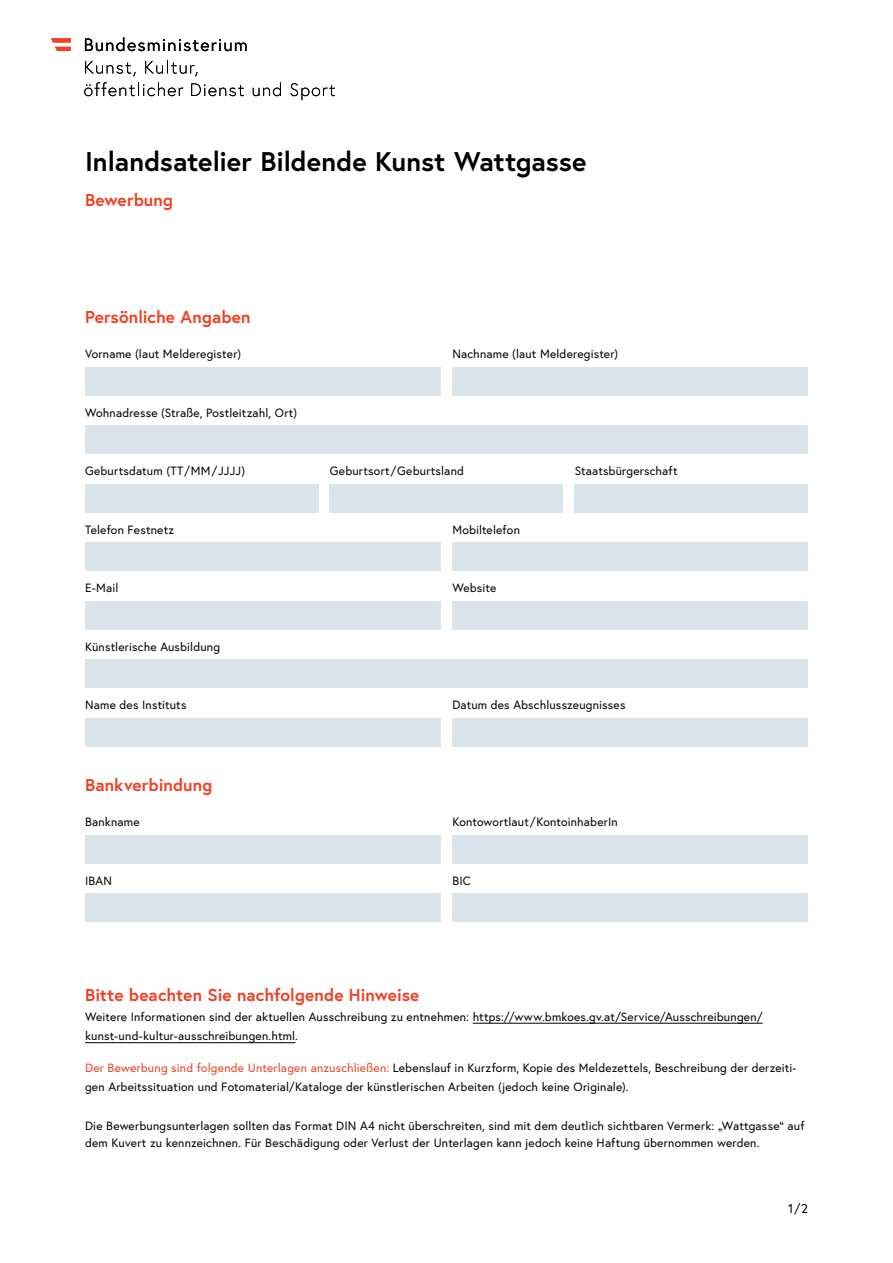
<style>
.page{position:relative;width:893px;height:1263px;background:#fff}
.page>*{position:absolute;margin:0;border:0;box-sizing:border-box;transform-origin:0 0}
.h1_ohne_Nummerierung{font:700 27px "Europa Austria";color:#000}
.h2_ohne_Nummerierung{font:700 17.25px "Europa Austria";letter-spacing:.005em;color:#ef4123}
.p_statt_h2_oN{font:700 17.25px "Europa Austria";letter-spacing:.01em;color:#ef4123}
.t1{font:12.75px "Europa Austria";color:#000}
.p_small{font:12px/19.5px "Europa Austria";letter-spacing:.015em;color:#000}
.s1{color:#ef4123}
</style>
<div class="page">
<svg style="left:84px;top:82px;width:251px;height:18px"></svg>
<svg style="left:85px;top:60px;width:113px;height:16px"></svg>
<svg style="left:85px;top:37px;width:162px;height:14px"></svg>
<svg style="left:51px;top:38px;width:20px;height:13px"></svg>
<div style="left:85px;top:367px;width:356px;height:28px;background:#dae5eb"></div>
<div style="left:452px;top:367px;width:356px;height:28px;background:#dae5eb"></div>
<div style="left:85px;top:426px;width:723px;height:28px;background:#dae5eb"></div>
<div style="left:85px;top:543px;width:356px;height:28px;background:#dae5eb"></div>
<div style="left:85px;top:601px;width:356px;height:28px;background:#dae5eb"></div>
<div style="left:85px;top:718px;width:356px;height:28px;background:#dae5eb"></div>
<div style="left:452px;top:543px;width:356px;height:28px;background:#dae5eb"></div>
<div style="left:452px;top:601px;width:356px;height:28px;background:#dae5eb"></div>
<div style="left:452px;top:718px;width:356px;height:28px;background:#dae5eb"></div>
<div style="left:85px;top:660px;width:723px;height:28px;background:#dae5eb"></div>
<div style="left:85px;top:484px;width:233px;height:28px;background:#dae5eb"></div>
<div style="left:330px;top:484px;width:233px;height:28px;background:#dae5eb"></div>
<div style="left:575px;top:484px;width:233px;height:28px;background:#dae5eb"></div>
<div style="left:85px;top:835px;width:356px;height:28px;background:#dae5eb"></div>
<div style="left:452px;top:835px;width:356px;height:28px;background:#dae5eb"></div>
<div style="left:85px;top:894px;width:356px;height:28px;background:#dae5eb"></div>
<div style="left:452px;top:894px;width:356px;height:28px;background:#dae5eb"></div>
<hr style="left:473px;top:1023px;width:290px;height:1px;background:#000">
<hr style="left:85px;top:1042px;width:210px;height:1px;background:#000">
<h1 class="h1_ohne_Nummerierung" style="left:85px;top:143px;width:503px">Inlandsatelier Bildende Kunst Wattgasse</h1>
<p class="p_statt_h2_oN" style="left:85px;top:188px;width:90px">Bewerbung</p>
<h2 class="h2_ohne_Nummerierung" style="left:85px;top:305px;width:167px">Persönliche Angaben</h2>
<p class="p_small" style="left:85px;top:344px;width:157px">Vorname (laut Melderegister)</p>
<p class="p_small" style="left:452px;top:344px;width:167px">Nachname (laut Melderegister)</p>
<p class="p_small" style="left:85px;top:403px;width:214px">Wohnadresse (Straße, Postleitzahl, Ort)</p>
<p class="p_small" style="left:85px;top:461px;width:162px">Geburtsdatum (TT/MM/JJJJ)</p>
<p class="p_small" style="left:330px;top:461px;width:136px">Geburtsort/Geburtsland</p>
<p class="p_small" style="left:575px;top:461px;width:104px">Staatsbürgerschaft</p>
<p class="p_small" style="left:85px;top:519px;width:91px">Telefon Festnetz</p>
<p class="p_small" style="left:85px;top:578px;width:35px">E-Mail</p>
<p class="p_small" style="left:85px;top:636px;width:137px">Künstlerische Ausbildung</p>
<p class="p_small" style="left:85px;top:695px;width:103px">Name des Instituts</p>
<h2 class="h2_ohne_Nummerierung" style="left:85px;top:773px;width:129px">Bankverbindung</h2>
<p class="p_small" style="left:452px;top:519px;width:69px">Mobiltelefon</p>
<p class="p_small" style="left:452px;top:578px;width:46px">Website</p>
<p class="p_small" style="left:452px;top:695px;width:175px">Datum des Abschlusszeugnisses</p>
<p class="p_small" style="left:85px;top:812px;width:56px">Bankname</p>
<p class="p_small" style="left:452px;top:812px;width:167px">Kontowortlaut/KontoinhaberIn</p>
<p class="p_small" style="left:85px;top:870px;width:28px">IBAN</p>
<p class="p_small" style="left:452px;top:870px;width:20px">BIC</p>
<h2 class="h2_ohne_Nummerierung" style="left:85px;top:984px;width:336px">Bitte beachten Sie nachfolgende Hinweise</h2>
<p class="p_small" style="left:85px;top:1007px;width:679px">Weitere Informationen sind der aktuellen Ausschreibung zu entnehmen: https://www.bmkoes.gv.at/Service/Ausschreibungen/ kunst-und-kultur-ausschreibungen.html.</p>
<p class="p_small" style="left:85px;top:1057px;width:713px"><span class="s1">Der Bewerbung sind folgende Unterlagen anzuschließen:</span> Lebenslauf in Kurzform, Kopie des Meldezettels, Beschreibung der derzeiti&shy;gen Arbeitssituation und Fotomaterial/Kataloge der künstlerischen Arbeiten (jedoch keine Originale).</p>
<p class="p_small" style="left:85px;top:1117px;width:721px;line-height:16.8px">Die Bewerbungsunterlagen sollten das Format DIN A4 nicht überschreiten, sind mit dem deutlich sichtbaren Vermerk: „Wattgasse“ auf dem Kuvert zu kennzeichnen. Für Beschädigung oder Verlust der Unterlagen kann jedoch keine Haftung übernommen werden.</p>
<p class="t1" style="left:788px;top:1200px;width:21px">1/2</p>
</div>
